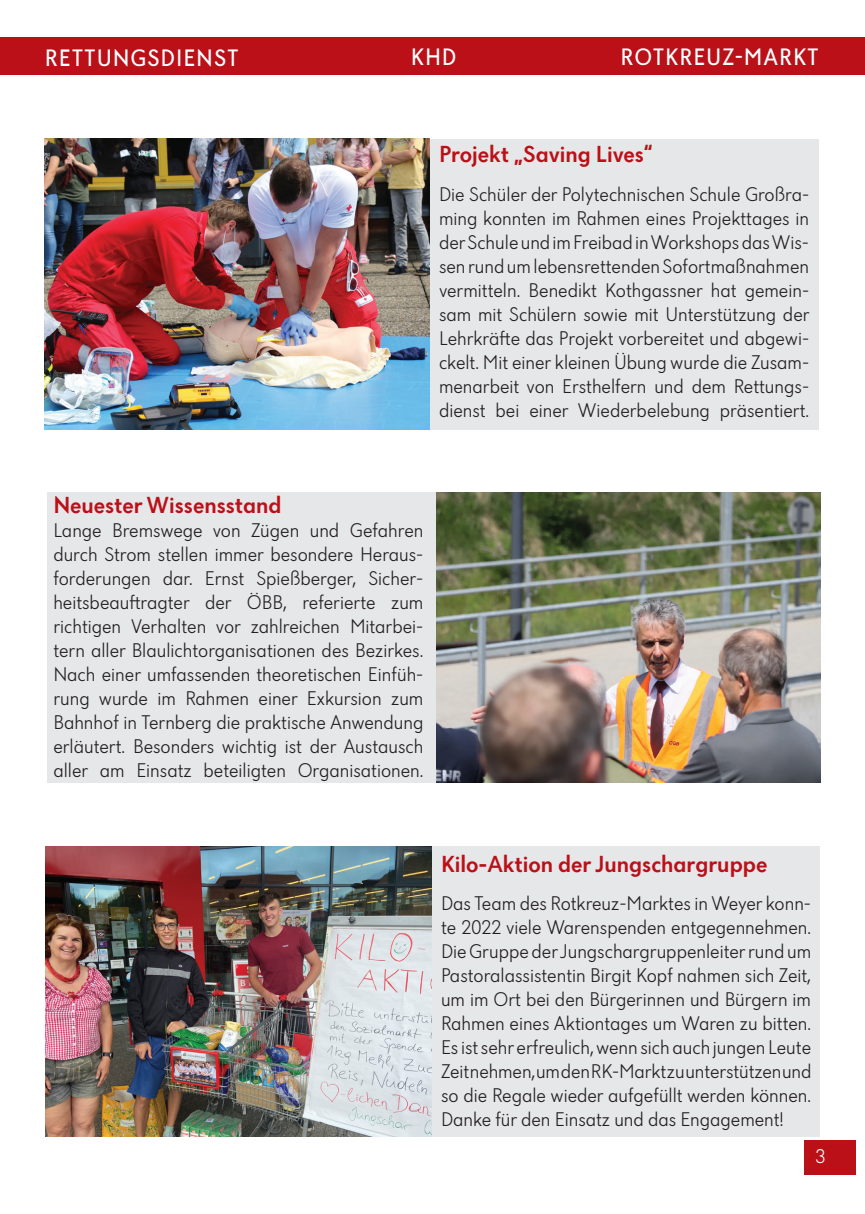
<style>
.page{position:relative;width:865px;height:1214px;background:#fff}
.page>*{position:absolute;margin:0;border:0;box-sizing:border-box;transform-origin:0 0}
.t1{font:500 24px "Dunant";color:#bb1018}
.t2{font:24px "Dunant";letter-spacing:.035em;color:#fff}
.t3{font:300 20px/24px "Dunant";color:#231f20;text-align:justify}
.t4{font:300 20px "Dunant";color:#fff}
</style>
<div class="page">
<div style="left:804px;top:1140px;width:51px;height:34px;background:#bb1018"></div>
<div style="left:0;top:37px;width:865px;height:38px;background:#bb1018"></div>
<div style="left:431px;top:846px;width:389px;height:290px;background:#e6e7e9"></div>
<img style="left:46px;top:846px;width:385px;height:290px">
<div style="left:430px;top:139px;width:388px;height:290px;background:#e6e7e9"></div>
<img style="left:435px;top:492px;width:385px;height:290px">
<div style="left:47px;top:492px;width:388px;height:290px;background:#e6e7e9"></div>
<img style="left:45px;top:139px;width:385px;height:290px">
<p class="t2" style="left:45px;top:45px;width:195px">RETTUNGSDIENST</p>
<p class="t2" style="left:411px;top:43px;width:47px">KHD</p>
<p class="t2" style="left:620px;top:43px;width:200px">ROTKREUZ-MARKT</p>
<p class="t1" style="left:439px;top:141px;width:215px">Projekt „Saving Lives“</p>
<p class="t3" style="left:439px;top:182px;width:372px">Die Schüler der Polytechnischen Schule Großra&shy;ming konnten im Rahmen eines Projekttages in der Schule und im Freibad in Workshops das Wis&shy;sen rund um lebensrettenden Sofortmaßnahmen vermitteln. Benedikt Kothgassner hat gemein&shy;sam mit Schülern sowie mit Unterstützung der Lehrkräfte das Projekt vorbereitet und abgewi&shy;ckelt. Mit einer kleinen Übung wurde die Zusam&shy;menarbeit von Ersthelfern und dem Rettungs&shy;dienst bei einer Wiederbelebung präsentiert.</p>
<p class="t1" style="left:53px;top:491px;width:230px">Neuester Wissensstand</p>
<p class="t3" style="left:53px;top:518px;width:371px">Lange Bremswege von Zügen und Gefahren durch Strom stellen immer besondere Heraus&shy;forderungen dar. Ernst Spießberger, Sicher&shy;heitsbeauftragter der ÖBB, referierte zum richtigen Verhalten vor zahlreichen Mitarbei&shy;tern aller Blaulichtorganisationen des Bezirkes.<br>Nach einer umfassenden theoretischen Einfüh&shy;rung wurde im Rahmen einer Exkursion zum Bahnhof in Ternberg die praktische Anwendung erläutert. Besonders wichtig ist der Austausch aller am Einsatz beteiligten Organisationen.</p>
<p class="t1" style="left:441px;top:849px;width:328px">Kilo-Aktion der Jungschargruppe</p>
<p class="t3" style="left:441px;top:891px;width:372px">Das Team des Rotkreuz-Marktes in Weyer konn&shy;te 2022 viele Warenspenden entgegennehmen.<br>Die Gruppe der Jungschargruppenleiter rund um Pastoralassistentin Birgit Kopf nahmen sich Zeit, um im Ort bei den Bürgerinnen und Bürgern im Rahmen eines Aktiontages um Waren zu bitten.<br>Es ist sehr erfreulich, wenn sich auch jungen Leute Zeit nehmen, um den RK-Markt zu unterstützen und so die Regale wieder aufgefüllt werden können.<br>Danke für den Einsatz und das Engagement!</p>
<p class="t4" style="left:815px;top:1144px;width:11px">3</p>
</div>
